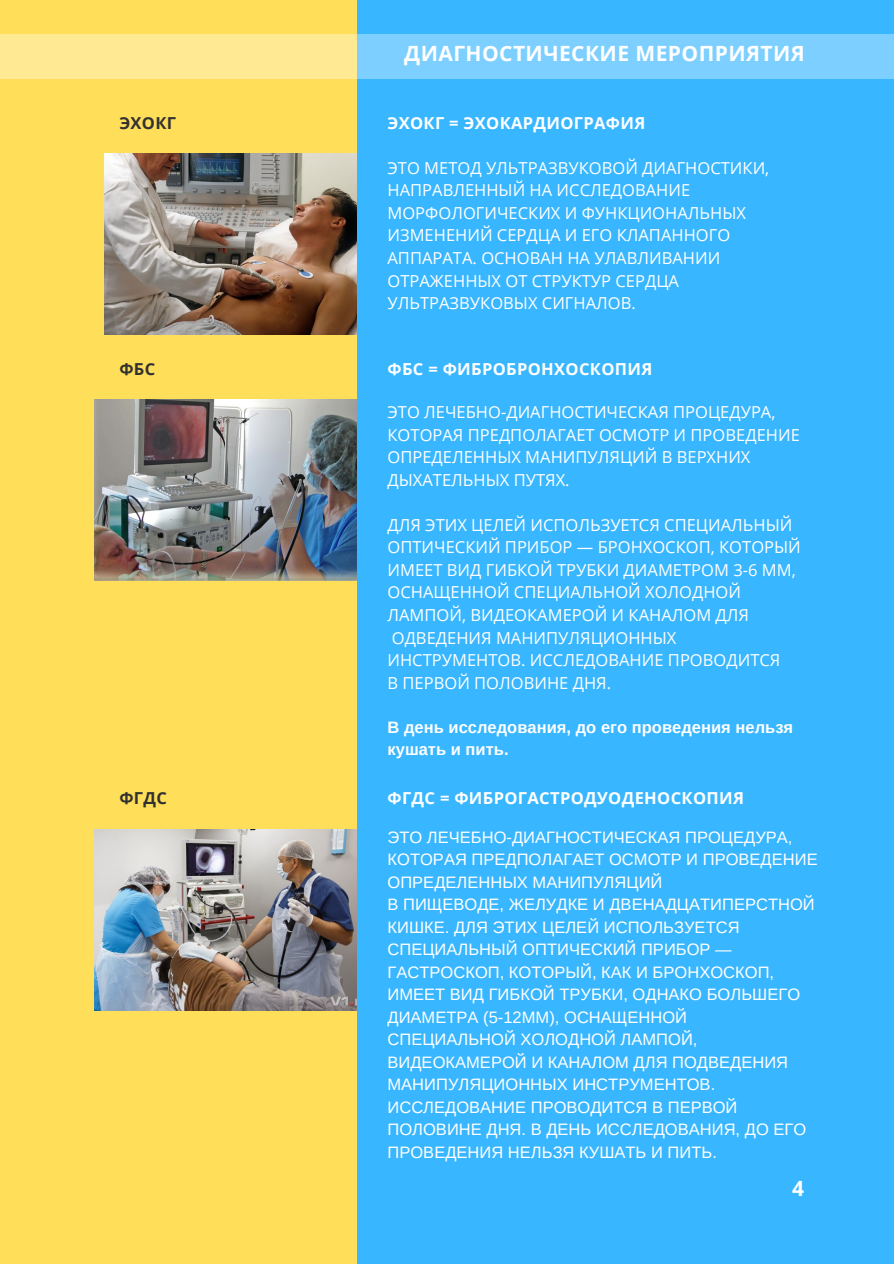
<style>
.page{position:relative;width:894px;height:1264px;background:#fff}
.page>*{position:absolute;margin:0;border:0;box-sizing:border-box;transform-origin:0 0}
.t1{font:700 21px "Open Sans";letter-spacing:.02em;color:#fff}
.t2{font:16.5px/22.5px "Open Sans";color:#fff}
.t3{font:16.5px/22.5px "Arimo";color:#fff}
.t4{font:700 16.5px "Open Sans";letter-spacing:.02em;color:#fff}
.t5{font:700 16.5px/22.5px "Arimo";color:#fff}
.t6{font:700 16.5px "Open Sans";letter-spacing:.02em;color:#323131}
</style>
<div class="page">
<div style="left:0;top:0;width:358px;height:1263px;background:#ffde59"></div>
<img style="left:104px;top:153px;width:254px;height:182px">
<img style="left:95px;top:399px;width:263px;height:181px">
<img style="left:95px;top:829px;width:263px;height:181px">
<div style="left:358px;top:0;width:535px;height:1263px;background:#38b6ff"></div>
<svg style="left:1px;top:34px;width:892px;height:44px;fill:#7ccfff"></svg>
<p class="t1" style="left:404px;top:38px;width:402px">ДИАГНОСТИЧЕСКИЕ МЕРОПРИЯТИЯ</p>
<p class="t6" style="left:119px;top:111px;width:58px">ЭХОКГ</p>
<p class="t4" style="left:387px;top:111px;width:259px">ЭХОКГ = ЭХОКАРДИОГРАФИЯ</p>
<p class="t2" style="left:387px;top:156px;width:383px">ЭТО МЕТОД УЛЬТРАЗВУКОВОЙ ДИАГНОСТИКИ, НАПРАВЛЕННЫЙ НА ИССЛЕДОВАНИЕ МОРФОЛОГИЧЕСКИХ И ФУНКЦИОНАЛЬНЫХ ИЗМЕНЕНИЙ СЕРДЦА И ЕГО КЛАПАННОГО АППАРАТА. ОСНОВАН НА УЛАВЛИВАНИИ ОТРАЖЕННЫХ ОТ СТРУКТУР СЕРДЦА УЛЬТРАЗВУКОВЫХ СИГНАЛОВ.</p>
<p class="t6" style="left:119px;top:357px;width:37px">ФБС</p>
<p class="t4" style="left:387px;top:357px;width:266px">ФБС = ФИБРОБРОНХОСКОПИЯ</p>
<p class="t2" style="left:387px;top:400px;width:414px">ЭТО ЛЕЧЕБНО-ДИАГНОСТИЧЕСКАЯ ПРОЦЕДУРА, КОТОРАЯ ПРЕДПОЛАГАЕТ ОСМОТР И ПРОВЕДЕНИЕ ОПРЕДЕЛЕННЫХ МАНИПУЛЯЦИЙ В ВЕРХНИХ ДЫХАТЕЛЬНЫХ ПУТЯХ.</p>
<p class="t2" style="left:387px;top:513px;width:415px">ДЛЯ ЭТИХ ЦЕЛЕЙ ИСПОЛЬЗУЕТСЯ СПЕЦИАЛЬНЫЙ ОПТИЧЕСКИЙ ПРИБОР — БРОНХОСКОП, КОТОРЫЙ ИМЕЕТ ВИД ГИБКОЙ ТРУБКИ ДИАМЕТРОМ 3-6 ММ, ОСНАЩЕННОЙ СПЕЦИАЛЬНОЙ ХОЛОДНОЙ ЛАМПОЙ, ВИДЕОКАМЕРОЙ И КАНАЛОМ ДЛЯ ОДВЕДЕНИЯ МАНИПУЛЯЦИОННЫХ ИНСТРУМЕНТОВ. ИССЛЕДОВАНИЕ ПРОВОДИТСЯ<br>В ПЕРВОЙ ПОЛОВИНЕ ДНЯ.</p>
<p class="t5" style="left:387px;top:715px;width:407px">В день исследования, до его проведения нельзя кушать и пить.</p>
<p class="t6" style="left:119px;top:786px;width:49px">ФГДС</p>
<p class="t4" style="left:387px;top:786px;width:358px">ФГДС = ФИБРОГАСТРОДУОДЕНОСКОПИЯ</p>
<p class="t3" style="left:387px;top:825px;width:431px">ЭТО ЛЕЧЕБНО-ДИАГНОСТИЧЕСКАЯ ПРОЦЕДУРА, КОТОРАЯ ПРЕДПОЛАГАЕТ ОСМОТР И ПРОВЕДЕНИЕ ОПРЕДЕЛЕННЫХ МАНИПУЛЯЦИЙ<br>В ПИЩЕВОДЕ, ЖЕЛУДКЕ И ДВЕНАДЦАТИПЕРСТНОЙ КИШКЕ. ДЛЯ ЭТИХ ЦЕЛЕЙ ИСПОЛЬЗУЕТСЯ СПЕЦИАЛЬНЫЙ ОПТИЧЕСКИЙ ПРИБОР — ГАСТРОСКОП, КОТОРЫЙ, КАК И БРОНХОСКОП, ИМЕЕТ ВИД ГИБКОЙ ТРУБКИ, ОДНАКО БОЛЬШЕГО ДИАМЕТРА (5-12ММ), ОСНАЩЕННОЙ СПЕЦИАЛЬНОЙ ХОЛОДНОЙ ЛАМПОЙ, ВИДЕОКАМЕРОЙ И КАНАЛОМ ДЛЯ ПОДВЕДЕНИЯ МАНИПУЛЯЦИОННЫХ ИНСТРУМЕНТОВ.<br>ИССЛЕДОВАНИЕ ПРОВОДИТСЯ В ПЕРВОЙ ПОЛОВИНЕ ДНЯ. В ДЕНЬ ИССЛЕДОВАНИЯ, ДО ЕГО ПРОВЕДЕНИЯ НЕЛЬЗЯ КУШАТЬ И ПИТЬ.</p>
<p class="t1" style="left:792px;top:1173px;width:13px">4</p>
</div>
